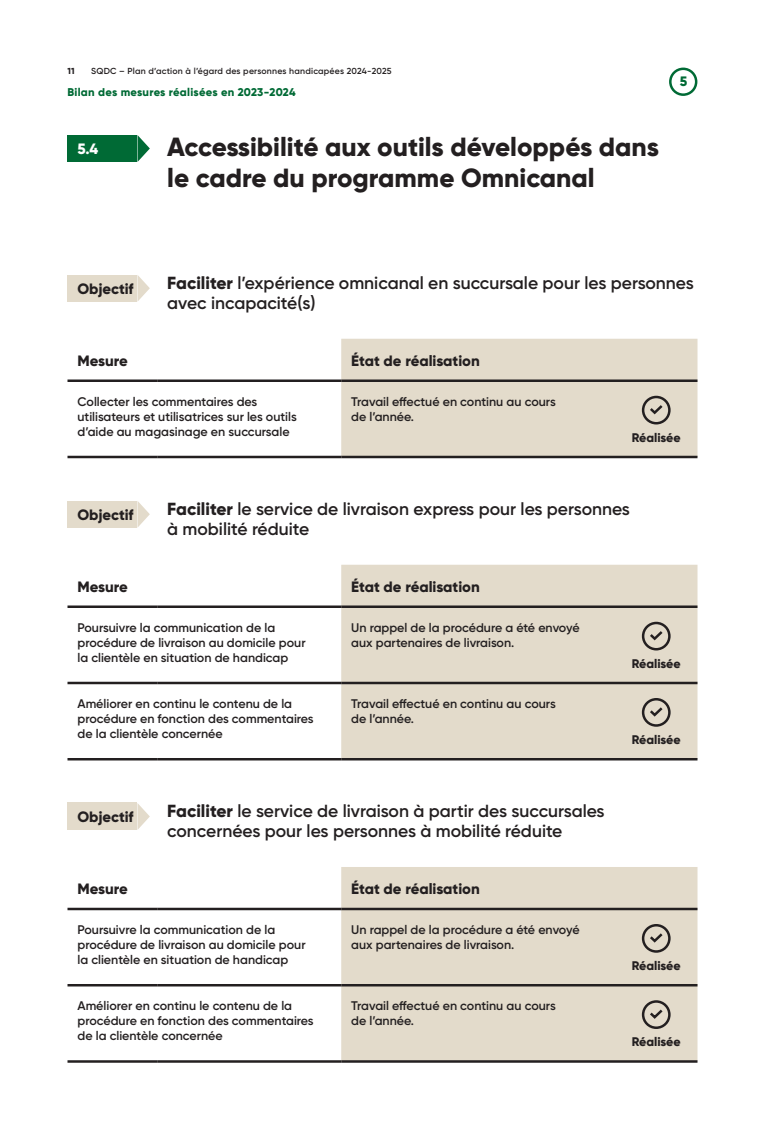
<style>
.page{position:relative;width:765px;height:1130px;background:#fff}
.page>*{position:absolute;margin:0;border:0;box-sizing:border-box;transform-origin:0 0}
.Sous-Objectifs{font:800 26.25px/31.2px "Gilroy";color:#231f20}
.Objectifs{font:600 17.5px/20px "Gilroy";color:#231f20}
.T1{font:800 15px "Gilroy";letter-spacing:-.005em;color:#231f20}
.T1-2{font:800 15px "Gilroy";color:#fff}
.t1{font:800 13.62px "Gilroy";color:#006a35}
.Rubrique{font:600 12.5px/15px "Gilroy";color:#231f20}
.Chiffres{font:800 12.5px "Gilroy";letter-spacing:-.005em;color:#231f20}
.t2{font:800 11.25px "Gilroy";letter-spacing:.02em;color:#006a35}
.t3{font:600 8.75px "Gilroy";letter-spacing:.025em;color:#231f20}
.t4{font:800 8.75px "Gilroy";color:#231f20}
.s1{font-weight:800}
</style>
<div class="page">
<div style="left:669px;top:68px;width:28px;height:28px;border:2px solid #006a35;border-radius:50%"></div>
<div style="left:68px;top:135px;width:70px;height:27px;background:#006a35"></div>
<svg style="left:138px;top:135px;width:12px;height:27px"></svg>
<div style="left:341px;top:339px;width:357px;height:117px;background:#e3dbcb"></div>
<hr style="left:68px;top:379px;width:89px;height:3px;background:#231f20">
<hr style="left:157px;top:379px;width:184px;height:3px;background:#231f20">
<hr style="left:68px;top:456px;width:89px;height:2px;background:#231f20">
<hr style="left:157px;top:456px;width:184px;height:2px;background:#231f20">
<hr style="left:615px;top:379px;width:83px;height:3px;background:#231f20">
<hr style="left:615px;top:456px;width:83px;height:2px;background:#231f20">
<hr style="left:341px;top:379px;width:274px;height:3px;background:#231f20">
<hr style="left:341px;top:456px;width:274px;height:2px;background:#231f20">
<div style="left:68px;top:275px;width:70px;height:27px;background:#e3dbcb"></div>
<svg style="left:138px;top:275px;width:12px;height:26px"></svg>
<div style="left:642px;top:396px;width:29px;height:28px;border:2px solid #231f20;border-radius:50%"></div>
<svg style="left:647px;top:402px;width:18px;height:14px"></svg>
<div style="left:341px;top:565px;width:357px;height:193px;background:#e3dbcb"></div>
<hr style="left:68px;top:605px;width:89px;height:3px;background:#231f20">
<hr style="left:157px;top:605px;width:184px;height:3px;background:#231f20">
<hr style="left:68px;top:682px;width:89px;height:2px;background:#231f20">
<hr style="left:157px;top:682px;width:184px;height:2px;background:#231f20">
<hr style="left:68px;top:758px;width:89px;height:2px;background:#231f20">
<hr style="left:157px;top:758px;width:184px;height:2px;background:#231f20">
<hr style="left:615px;top:605px;width:83px;height:3px;background:#231f20">
<hr style="left:615px;top:682px;width:83px;height:2px;background:#231f20">
<hr style="left:615px;top:758px;width:83px;height:2px;background:#231f20">
<hr style="left:341px;top:605px;width:274px;height:3px;background:#231f20">
<hr style="left:341px;top:682px;width:274px;height:2px;background:#231f20">
<hr style="left:341px;top:758px;width:274px;height:2px;background:#231f20">
<div style="left:68px;top:501px;width:70px;height:27px;background:#e3dbcb"></div>
<svg style="left:138px;top:501px;width:12px;height:26px"></svg>
<div style="left:642px;top:622px;width:29px;height:28px;border:2px solid #231f20;border-radius:50%"></div>
<svg style="left:647px;top:628px;width:18px;height:14px"></svg>
<div style="left:642px;top:698px;width:29px;height:29px;border:2px solid #231f20;border-radius:50%"></div>
<svg style="left:647px;top:705px;width:18px;height:13px"></svg>
<div style="left:341px;top:867px;width:357px;height:193px;background:#e3dbcb"></div>
<hr style="left:68px;top:908px;width:89px;height:2px;background:#231f20">
<hr style="left:157px;top:908px;width:184px;height:2px;background:#231f20">
<hr style="left:68px;top:984px;width:89px;height:2px;background:#231f20">
<hr style="left:157px;top:984px;width:184px;height:2px;background:#231f20">
<hr style="left:68px;top:1060px;width:89px;height:3px;background:#231f20">
<hr style="left:157px;top:1060px;width:184px;height:3px;background:#231f20">
<hr style="left:615px;top:908px;width:83px;height:2px;background:#231f20">
<hr style="left:615px;top:984px;width:83px;height:2px;background:#231f20">
<hr style="left:615px;top:1060px;width:83px;height:3px;background:#231f20">
<hr style="left:341px;top:908px;width:274px;height:2px;background:#231f20">
<hr style="left:341px;top:984px;width:274px;height:2px;background:#231f20">
<hr style="left:341px;top:1060px;width:274px;height:3px;background:#231f20">
<div style="left:68px;top:803px;width:70px;height:27px;background:#e3dbcb"></div>
<svg style="left:138px;top:804px;width:12px;height:25px"></svg>
<div style="left:642px;top:924px;width:29px;height:29px;border:2px solid #231f20;border-radius:50%"></div>
<svg style="left:647px;top:931px;width:18px;height:13px"></svg>
<div style="left:642px;top:1000px;width:29px;height:29px;border:2px solid #231f20;border-radius:50%"></div>
<svg style="left:647px;top:1007px;width:18px;height:14px"></svg>
<p class="t4" style="left:68px;top:66px;width:9px">11</p>
<p class="t3" style="left:91px;top:66px;width:302px">SQDC – Plan d’action à l’égard des personnes handicapées 2024-2025</p>
<p class="t2" style="left:68px;top:85px;width:230px">Bilan des mesures réalisées en 2023-2024</p>
<p class="T1-2" style="left:78px;top:140px;width:22px">5.4</p>
<p class="Sous-Objectifs" style="left:167px;top:131px;width:493px">Accessibilité aux outils développés dans le cadre du programme Omnicanal</p>
<p class="t1" style="left:680px;top:73px;width:9px">5</p>
<p class="T1" style="left:78px;top:280px;width:58px">Objectif</p>
<p class="Objectifs" style="left:167px;top:272px;width:528px"><span class="s1">Faciliter</span> l’expérience omnicanal en succursale pour les personnes avec incapacité(s)</p>
<p class="T1" style="left:78px;top:351px;width:52px">Mesure</p>
<p class="T1" style="left:351px;top:351px;width:130px">État de réalisation</p>
<p class="Rubrique" style="left:78px;top:394px;width:221px">Collecter les commentaires des utilisateurs et utilisatrices sur les outils d’aide au magasinage en succursale</p>
<p class="Rubrique" style="left:351px;top:394px;width:206px">Travail effectué en continu au cours de l’année.</p>
<p class="Chiffres" style="left:632px;top:430px;width:50px">Réalisée</p>
<p class="T1" style="left:78px;top:506px;width:58px">Objectif</p>
<p class="Objectifs" style="left:167px;top:498px;width:464px"><span class="s1">Faciliter</span> le service de livraison express pour les personnes à mobilité réduite</p>
<p class="T1" style="left:78px;top:577px;width:52px">Mesure</p>
<p class="T1" style="left:351px;top:577px;width:130px">État de réalisation</p>
<p class="Rubrique" style="left:78px;top:620px;width:230px">Poursuivre la communication de la procédure de livraison au domicile pour la clientèle en situation de handicap</p>
<p class="Rubrique" style="left:351px;top:620px;width:230px">Un rappel de la procédure a été envoyé aux partenaires de livraison.</p>
<p class="Rubrique" style="left:78px;top:696px;width:238px">Améliorer en continu le contenu de la procédure en fonction des commentaires de la clientèle concernée</p>
<p class="Rubrique" style="left:351px;top:696px;width:206px">Travail effectué en continu au cours de l’année.</p>
<p class="T1" style="left:78px;top:808px;width:58px">Objectif</p>
<p class="Objectifs" style="left:167px;top:801px;width:439px"><span class="s1">Faciliter</span> le service de livraison à partir des succursales concernées pour les personnes à mobilité réduite</p>
<p class="T1" style="left:78px;top:879px;width:52px">Mesure</p>
<p class="T1" style="left:351px;top:879px;width:130px">État de réalisation</p>
<p class="Rubrique" style="left:78px;top:922px;width:230px">Poursuivre la communication de la procédure de livraison au domicile pour la clientèle en situation de handicap</p>
<p class="Rubrique" style="left:351px;top:922px;width:230px">Un rappel de la procédure a été envoyé aux partenaires de livraison.</p>
<p class="Rubrique" style="left:78px;top:998px;width:238px">Améliorer en continu le contenu de la procédure en fonction des commentaires de la clientèle concernée</p>
<p class="Rubrique" style="left:351px;top:998px;width:206px">Travail effectué en continu au cours de l’année.</p>
<p class="Chiffres" style="left:632px;top:656px;width:50px">Réalisée</p>
<p class="Chiffres" style="left:632px;top:732px;width:50px">Réalisée</p>
<p class="Chiffres" style="left:632px;top:958px;width:50px">Réalisée</p>
<p class="Chiffres" style="left:632px;top:1034px;width:50px">Réalisée</p>
</div>
